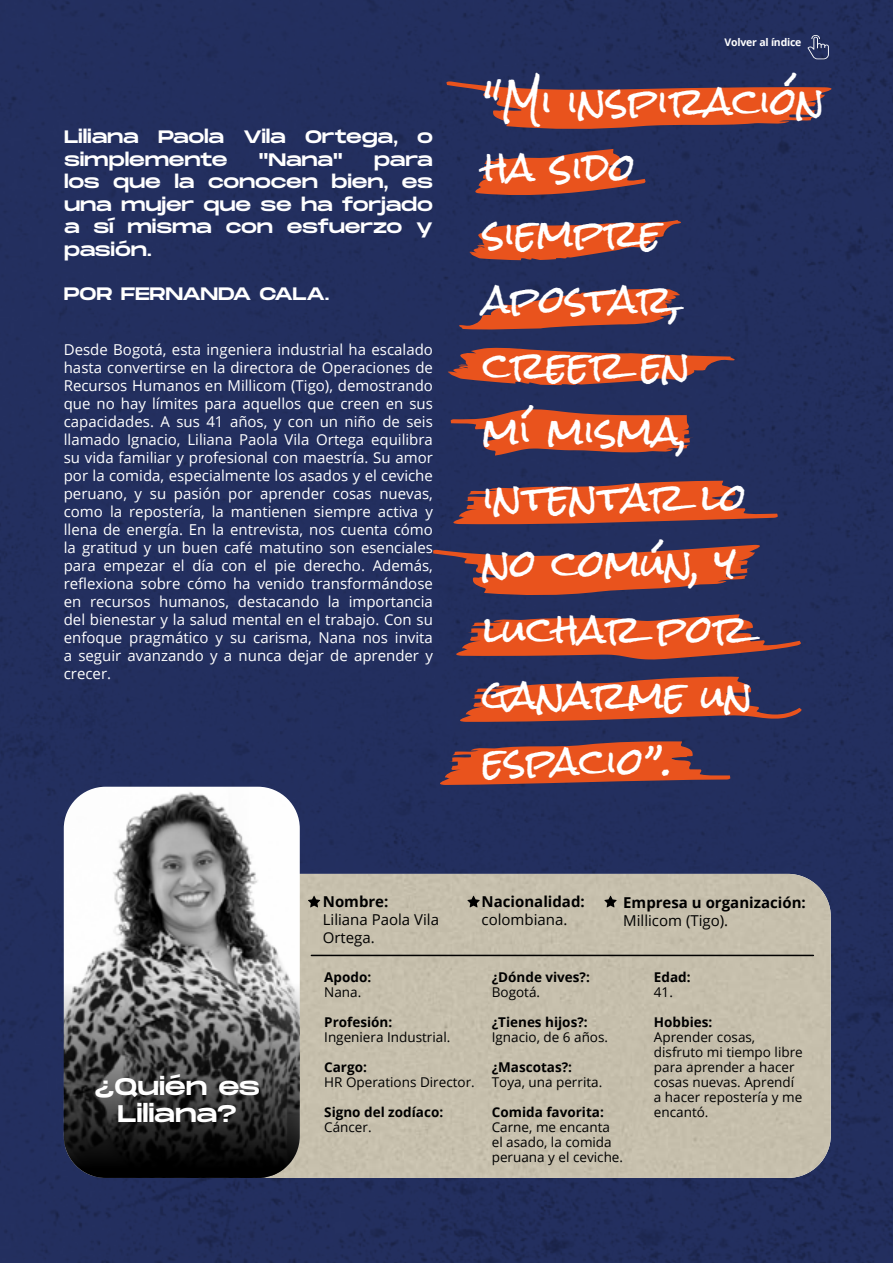
<style>
.page{position:relative;width:893px;height:1263px;background:#232f5f}
.page>*{position:absolute;margin:0;border:0;box-sizing:border-box;transform-origin:0 0}
.t1{font:37.5px/66px "Rock Salt";color:#fff}
.t2{font:24px/27px "Monument Extended";letter-spacing:-.01em;color:#fff;text-align:center}
.t3{font:18px/22.5px "Monument Extended";letter-spacing:-.01em;color:#fff}
.t4{font:15px/18px "Open Sans";color:#fff;text-align:justify}
.t5{font:15px/18px "Open Sans";color:#000}
.t6{font:700 15px "Open Sans";color:#000}
.t7{font:13.5px/15px "Open Sans";color:#000}
.t8{font:700 13.5px "Open Sans";color:#000}
.t9{font:700 10.5px "Open Sans";letter-spacing:-.02em;color:#fff}
</style>
<div class="page">
<svg style="left:446px;top:81px;width:393px;height:49px;background:#9e4535"></svg>
<svg style="left:472px;top:149px;width:175px;height:47px;background:#9f4534"></svg>
<svg style="left:469px;top:220px;width:212px;height:40px;background:#a34633"></svg>
<svg style="left:457px;top:289px;width:223px;height:41px;background:#9d4435"></svg>
<svg style="left:447px;top:347px;width:290px;height:38px;background:#a64632"></svg>
<svg style="left:449px;top:405px;width:246px;height:50px;background:#9e4535"></svg>
<svg style="left:447px;top:481px;width:333px;height:44px;background:#aa4731"></svg>
<svg style="left:431px;top:545px;width:335px;height:51px;background:#994437"></svg>
<svg style="left:450px;top:614px;width:351px;height:46px;background:#a44633"></svg>
<svg style="left:454px;top:676px;width:348px;height:46px;background:#a34633"></svg>
<svg style="left:434px;top:741px;width:298px;height:44px;background:#ab4731"></svg>
<div style="left:300px;top:874px;width:531px;height:304px;background:#c6bfac"></div>
<svg style="left:64px;top:787px;width:236px;height:391px"></svg>
<svg style="left:308px;top:896px;width:12px;height:11px"></svg>
<svg style="left:467px;top:896px;width:13px;height:11px"></svg>
<svg style="left:604px;top:896px;width:13px;height:11px"></svg>
<hr style="left:311px;top:955px;width:502px;height:1px;background:#000">
<svg style="left:807px;top:35px;width:22px;height:24px"></svg>
<p class="t3" style="left:64px;top:125px;width:370px">Liliana Paola Vila Ortega, o simplemente</p>
<p class="t3" style="left:259px;top:148px;width:86px">"Nana"</p>
<p class="t3" style="left:64px;top:148px;width:370px;text-align:justify;text-indent:310px">para los que la conocen bien, es una mujer que se ha forjado a sí misma con esfuerzo y pasión.</p>
<p class="t3" style="left:64px;top:282px;width:267px">POR FERNANDA CALA.</p>
<p class="t4" style="left:64px;top:341px;width:371px">Desde Bogotá, esta ingeniera industrial ha escalado hasta convertirse en la directora de Operaciones de Recursos Humanos en Millicom (Tigo), demostrando que no hay límites para aquellos que creen en sus capacidades. A sus 41 años, y con un niño de seis llamado Ignacio, Liliana Paola Vila Ortega equilibra su vida familiar y profesional con maestría. Su amor por la comida, especialmente los asados y el ceviche peruano, y su pasión por aprender cosas nuevas, como la repostería, la mantienen siempre activa y llena de energía. En la entrevista, nos cuenta cómo la gratitud y un buen café matutino son esenciales para empezar el día con el pie derecho. Además, reflexiona sobre cómo ha venido transformándose en recursos humanos, destacando la importancia del bienestar y la salud mental en el trabajo. Con su enfoque pragmático y su carisma, Nana nos invita a seguir avanzando y a nunca dejar de aprender y crecer.</p>
<p class="t9" style="left:725px;top:35px;width:78px">Volver al índice</p>
<h1 class="t1" style="left:483px;top:70px;width:343px">"Mi inspiración ha sido<br>siempre apostar, creer en<br>mí misma, intentar lo<br>no común, y luchar por ganarme un espacio”.</h1>
<h2 class="t2" style="left:94px;top:1072px;width:167px">¿Quién es<br>Liliana?</h2>
<p class="t6" style="left:323px;top:891px;width:67px">Nombre:</p>
<p class="t5" style="left:323px;top:910px;width:118px">Liliana Paola Vila<br>Ortega.</p>
<p class="t8" style="left:324px;top:967px;width:48px">Apodo:</p>
<p class="t7" style="left:324px;top:984px;width:39px">Nana.</p>
<p class="t8" style="left:324px;top:1012px;width:70px">Profesión:</p>
<p class="t7" style="left:324px;top:1029px;width:128px">Ingeniera Industrial.</p>
<p class="t8" style="left:324px;top:1057px;width:44px">Cargo:</p>
<p class="t7" style="left:324px;top:1074px;width:152px">HR Operations Director.</p>
<p class="t8" style="left:324px;top:1102px;width:120px">Signo del zodíaco:</p>
<p class="t7" style="left:324px;top:1119px;width:49px">Cáncer.</p>
<p class="t6" style="left:482px;top:891px;width:105px">Nacionalidad:</p>
<p class="t5" style="left:482px;top:910px;width:87px">colombiana.</p>
<p class="t6" style="left:623px;top:892px;width:184px">Empresa u organización:</p>
<p class="t5" style="left:623px;top:911px;width:107px">Millicom (Tigo).</p>
<p class="t8" style="left:492px;top:967px;width:100px">¿Dónde vives?:</p>
<p class="t7" style="left:492px;top:984px;width:50px">Bogotá.</p>
<p class="t8" style="left:492px;top:1012px;width:97px">¿Tienes hijos?:</p>
<p class="t7" style="left:492px;top:1029px;width:118px">Ignacio, de 6 años.</p>
<p class="t8" style="left:492px;top:1057px;width:82px">¿Mascotas?:</p>
<p class="t7" style="left:492px;top:1074px;width:112px">Toya, una perrita.</p>
<p class="t8" style="left:492px;top:1102px;width:114px">Comida favorita:</p>
<p class="t7" style="left:492px;top:1119px;width:133px">Carne, me encanta el asado, la comida peruana y el ceviche.</p>
<p class="t8" style="left:654px;top:967px;width:38px">Edad:</p>
<p class="t7" style="left:654px;top:984px;width:21px">41.</p>
<p class="t8" style="left:654px;top:1012px;width:60px">Hobbies:</p>
<p class="t7" style="left:654px;top:1029px;width:150px">Aprender cosas, disfruto mi tiempo libre para aprender a hacer cosas nuevas. Aprendí a hacer repostería y me encantó.</p>
</div>
